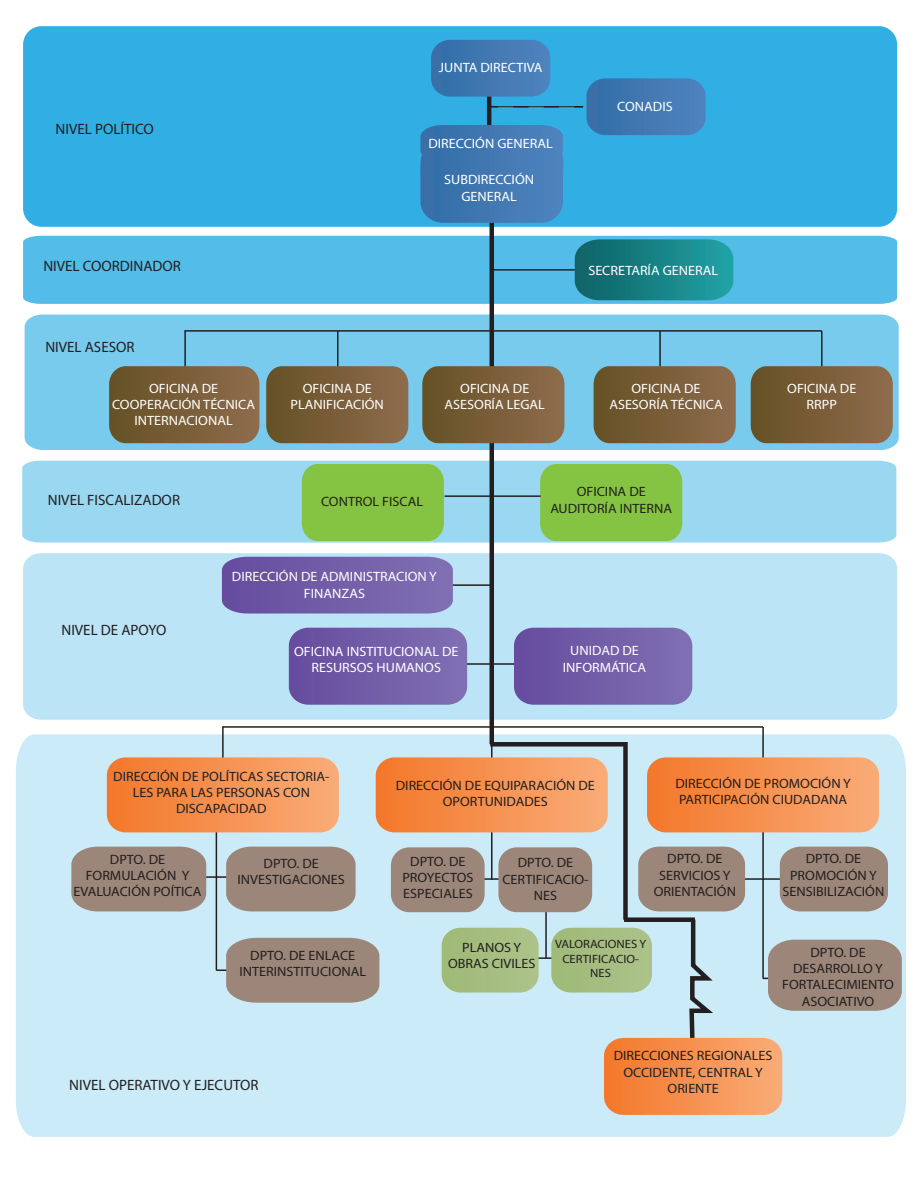
<style>
.page{position:relative;width:918px;height:1188px;background:#fff}
.page>*{position:absolute;margin:0;border:0;box-sizing:border-box;transform-origin:0 0}
.t1{font:15px "Myriad Pro";color:#231f20}
.t2{font:13.5px/16.2px "Myriad Pro";color:#231f20;text-align:center;scale:1.05 1}
.t3{font:13.5px/16.2px "Myriad Pro";color:#fff;text-align:center;scale:1.05 1}
.t4{font:12px/14.4px "Myriad Pro";color:#231f20;text-align:center;scale:1.05 1}
</style>
<div class="page">
<div style="left:23px;top:26px;width:874px;height:201px;background:#31afe4;border-radius:18px"></div>
<div style="left:23px;top:236px;width:874px;height:68px;background:#54bce8"></div>
<div style="left:25px;top:315px;width:874px;height:135px;background:#79cbed"></div>
<div style="left:22px;top:461px;width:874px;height:82px;background:#9ad8f1"></div>
<div style="left:23px;top:553px;width:874px;height:167px;background:#bbe4f6"></div>
<div style="left:16px;top:734px;width:890px;height:403px;background:#ccebf8"></div>
<hr style="left:545px;top:910px;width:2px;height:48px;background:#231f20">
<hr style="left:222px;top:726px;width:2px;height:36px;background:#231f20">
<hr style="left:216px;top:832px;width:1px;height:138px;background:#231f20">
<hr style="left:491px;top:727px;width:2px;height:153px;background:#231f20">
<hr style="left:762px;top:727px;width:2px;height:251px;background:#231f20">
<hr style="left:450px;top:663px;width:96px;height:2px;background:#231f20">
<hr style="left:452px;top:584px;width:40px;height:2px;background:#231f20">
<hr style="left:182px;top:876px;width:54px;height:2px;background:#231f20">
<hr style="left:462px;top:878px;width:54px;height:2px;background:#231f20">
<hr style="left:518px;top:957px;width:54px;height:2px;background:#231f20">
<hr style="left:490px;top:331px;width:4px;height:413px;background:#231f20">
<svg style="left:431px;top:40px;width:119px;height:57px"></svg>
<svg style="left:420px;top:125px;width:144px;height:98px"></svg>
<svg style="left:575px;top:239px;width:158px;height:61px"></svg>
<svg style="left:109px;top:366px;width:150px;height:77px"></svg>
<div style="left:302px;top:464px;width:142px;height:77px;background:#85c442"></div>
<svg style="left:289px;top:628px;width:178px;height:77px"></svg>
<svg style="left:514px;top:628px;width:178px;height:77px"></svg>
<div style="left:540px;top:464px;width:142px;height:77px;background:#85c442"></div>
<svg style="left:222px;top:557px;width:231px;height:57px"></svg>
<svg style="left:266px;top:366px;width:142px;height:77px"></svg>
<svg style="left:422px;top:366px;width:142px;height:77px"></svg>
<svg style="left:594px;top:366px;width:142px;height:77px"></svg>
<svg style="left:751px;top:366px;width:142px;height:77px"></svg>
<svg style="left:107px;top:757px;width:232px;height:75px"></svg>
<svg style="left:376px;top:757px;width:232px;height:75px"></svg>
<svg style="left:647px;top:757px;width:232px;height:75px"></svg>
<div style="left:71px;top:847px;width:135px;height:64px;background:#9b8679"></div>
<div style="left:226px;top:847px;width:130px;height:64px;background:#9b8679"></div>
<div style="left:391px;top:847px;width:94px;height:65px;background:#9b8679;border-radius:18px"></div>
<div style="left:498px;top:847px;width:94px;height:65px;background:#9b8679;border-radius:18px"></div>
<svg style="left:442px;top:928px;width:97px;height:65px"></svg>
<svg style="left:216px;top:938px;width:163px;height:65px"></svg>
<hr style="left:487px;top:97px;width:4px;height:28px;background:#231f20">
<svg style="left:574px;top:78px;width:132px;height:57px"></svg>
<svg style="left:506px;top:106px;width:53px;height:1px"></svg>
<hr style="left:490px;top:223px;width:4px;height:108px;background:#231f20">
<div style="left:623px;top:742px;width:5px;height:178px;background:#231f20"></div>
<hr style="left:184px;top:330px;width:638px;height:2px;background:#231f20">
<hr style="left:184px;top:331px;width:2px;height:35px;background:#231f20">
<hr style="left:337px;top:331px;width:2px;height:35px;background:#231f20">
<hr style="left:659px;top:331px;width:2px;height:35px;background:#231f20">
<hr style="left:821px;top:331px;width:2px;height:35px;background:#231f20">
<hr style="left:492px;top:269px;width:83px;height:2px;background:#231f20">
<hr style="left:223px;top:726px;width:540px;height:2px;background:#231f20">
<hr style="left:445px;top:495px;width:96px;height:2px;background:#231f20">
<div style="left:490px;top:742px;width:136px;height:5px;background:#231f20"></div>
<svg style="left:551px;top:847px;width:351px;height:268px"></svg>
<p class="t1" style="left:56px;top:119px;width:100px">NIVEL POLÍTICO</p>
<p class="t1" style="left:43px;top:257px;width:139px">NIVEL COORDINADOR</p>
<p class="t1" style="left:45px;top:338px;width:91px">NIVEL ASESOR</p>
<p class="t3" style="left:112px;top:380px;width:138px">OFICINA DE<br>COOPERACIÓN TÉCNICA<br>INTERNACIONAL</p>
<p class="t1" style="left:48px;top:491px;width:134px">NIVEL FISCALIZADOR</p>
<p class="t3" style="left:291px;top:380px;width:90px">OFICINA DE<br>PLANIFICACIÓN</p>
<p class="t3" style="left:439px;top:59px;width:100px">JUNTA DIRECTIVA</p>
<p class="t3" style="left:428px;top:135px;width:120px">DIRECCIÓN GENERAL</p>
<p class="t3" style="left:444px;top:172px;width:87px">SUBDIRECCIÓN<br>GENERAL</p>
<p class="t3" style="left:617px;top:98px;width:54px">CONADIS</p>
<p class="t3" style="left:588px;top:262px;width:125px">SECRETARÍA GENERAL</p>
<p class="t3" style="left:445px;top:380px;width:97px">OFICINA DE<br>ASESORÍA LEGAL</p>
<p class="t3" style="left:609px;top:380px;width:110px">OFICINA DE<br>ASESORÍA TÉCNICA</p>
<p class="t2" style="left:321px;top:493px;width:99px">CONTROL FISCAL</p>
<p class="t2" style="left:550px;top:484px;width:117px">OFICINA DE<br>AUDITORÍA INTERNA</p>
<p class="t1" style="left:61px;top:620px;width:107px">NIVEL DE APOYO</p>
<p class="t3" style="left:232px;top:569px;width:197px">DIRECCIÓN DE ADMINISTRACION Y<br>FINANZAS</p>
<p class="t3" style="left:294px;top:643px;width:158px">OFICINA INSTITUCIONAL DE<br>RESURSOS HUMANOS</p>
<p class="t3" style="left:563px;top:642px;width:81px">UNIDAD DE<br>INFORMÁTICA</p>
<p class="t3" style="left:787px;top:380px;width:67px">OFICINA DE<br>RRPP</p>
<p class="t2" style="left:113px;top:768px;width:207px">DIRECCIÓN DE POLÍTICAS SECTORIA-<br>LES PARA LAS PERSONAS CON<br>DISCAPACIDAD</p>
<p class="t2" style="left:396px;top:777px;width:191px">DIRECCIÓN DE EQUIPARACIÓN DE<br>OPORTUNIDADES</p>
<p class="t2" style="left:675px;top:775px;width:168px;text-align:left">DIRECCIÓN DE PROMOCIÓN Y<br>PARTICIPACIÓN CIUDADANA</p>
<p class="t2" style="left:74px;top:851px;width:123px">DPTO. DE<br>FORMULACIÓN Y<br>EVALUACIÓN POÍTICA</p>
<p class="t2" style="left:238px;top:855px;width:104px">DPTO. DE<br>INVESTIGACIONES</p>
<p class="t2" style="left:239px;top:947px;width:122px">DPTO. DE ENLACE<br>INTERINSTITUCIONAL</p>
<p class="t1" style="left:69px;top:1075px;width:191px">NIVEL OPERATIVO Y EJECUTOR</p>
<p class="t2" style="left:402px;top:853px;width:69px">DPTO. DE<br>PROYECTOS<br>ESPECIALES</p>
<p class="t2" style="left:502px;top:855px;width:84px">DPTO. DE<br>CERTIFICACIO-<br>NES</p>
<p class="t2" style="left:654px;top:851px;width:80px">DPTO. DE<br>SERVICIOS Y<br>ORIENTACIÓN</p>
<p class="t2" style="left:783px;top:851px;width:98px">DPTO. DE<br>PROMOCIÓN Y<br>SENSIBILIZACIÓN</p>
<p class="t2" style="left:448px;top:939px;width:85px">PLANOS Y<br>OBRAS CIVILES</p>
<p class="t4" style="left:555px;top:937px;width:88px">VALORACIONES Y<br>CERTIFICACIO-<br>NES</p>
<p class="t2" style="left:782px;top:944px;width:108px">DPTO. DE<br>DESARROLLO Y<br>FORTALECIMIENTO<br>ASOCIATIVO</p>
<p class="t2" style="left:614px;top:1048px;width:153px">DIRECCIONES REGIONALES<br>OCCIDENTE, CENTRAL Y<br>ORIENTE</p>
</div>
